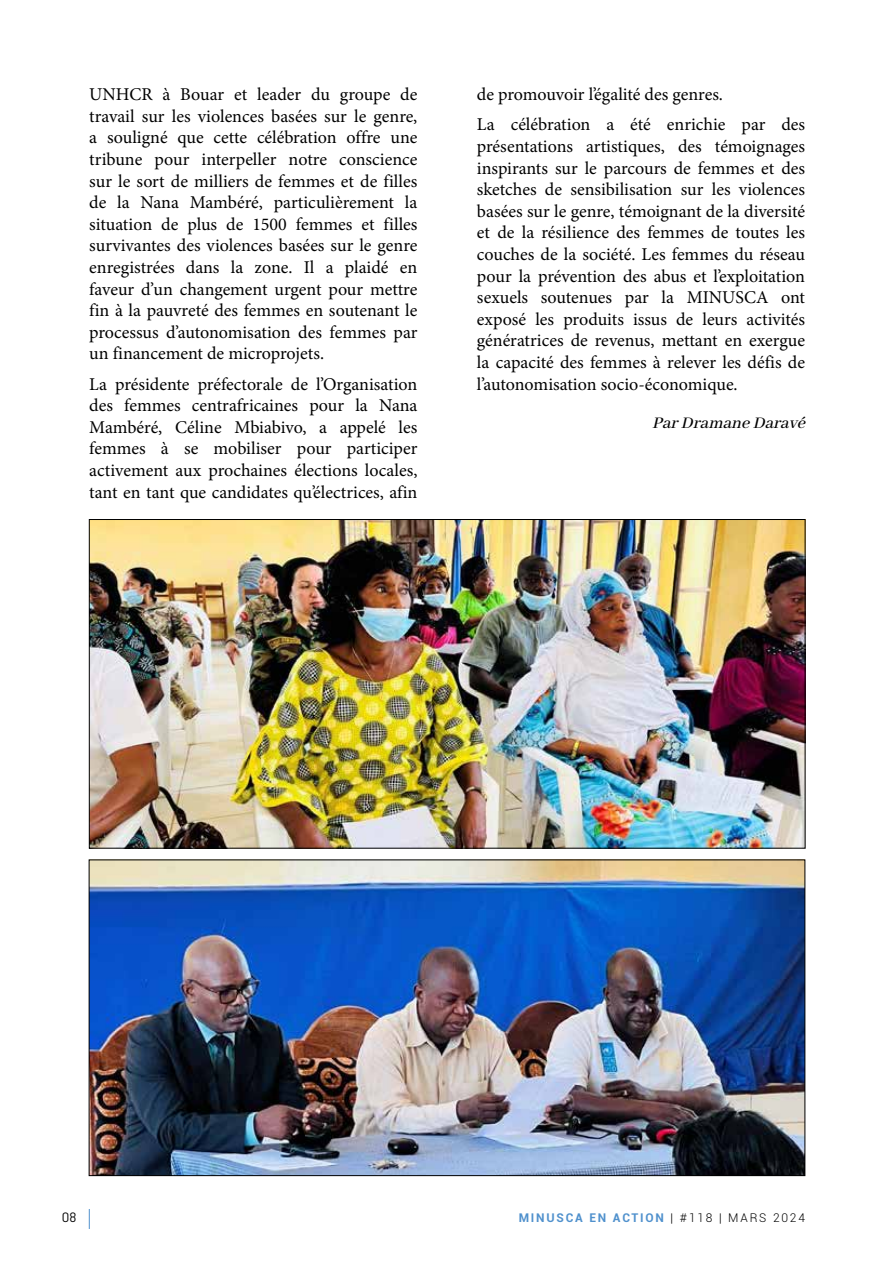
<style>
.page{position:relative;width:893px;height:1263px;background:#fff}
.page>*{position:absolute;margin:0;border:0;box-sizing:border-box;transform-origin:0 0}
.t1{font:18px/21.6px "Mignon";color:#000;text-align:justify}
.t2{font:italic 500 18px "Abhaya Libre";color:#000}
.t3{font:13.5px "Barlow";color:#000}
.t4{font:700 12px "Roboto";letter-spacing:.15em;color:#5091cd}
.s1{font-weight:300;color:#000}
</style>
<div class="page">
<svg style="left:89px;top:1209px;width:1px;height:20px"></svg>
<img style="left:91px;top:521px;width:712px;height:325px">
<img style="left:91px;top:862px;width:712px;height:312px">
<p class="t1" style="left:89px;top:84px;width:330px">UNHCR à Bouar et leader du groupe de travail sur les violences basées sur le genre, a souligné que cette célébration offre une tribune pour interpeller notre conscience sur le sort de milliers de femmes et de filles de la Nana Mambéré, particulièrement la situation de plus de 1500 femmes et filles survivantes des violences basées sur le genre enregistrées dans la zone. Il a plaidé en faveur d’un changement urgent pour mettre fin à la pauvreté des femmes en soutenant le processus d’autonomisation des femmes par un financement de microprojets.</p>
<p class="t1" style="left:89px;top:373px;width:330px">La présidente préfectorale de l’Organisation des femmes centrafricaines pour la Nana Mambéré, Céline Mbiabivo, a appelé les femmes à se mobiliser pour participer activement aux prochaines élections locales, tant en tant que candidates qu’électrices, afin</p>
<p class="t1" style="left:477px;top:80px;width:330px;line-height:30.2px">de promouvoir l’égalité des genres.<br>La célébration a été enrichie par des</p>
<p class="t1" style="left:477px;top:135px;width:330px">présentations artistiques, des témoignages inspirants sur le parcours de femmes et des sketches de sensibilisation sur les violences basées sur le genre, témoignant de la diversité et de la résilience des femmes de toutes les couches de la société. Les femmes du réseau pour la prévention des abus et l’exploitation sexuels soutenues par la MINUSCA ont exposé les produits issus de leurs activités génératrices de revenus, mettant en exergue la capacité des femmes à relever les défis de l’autonomisation socio-économique.</p>
<p class="t2" style="left:652px;top:413px;width:159px">ParDramaneDaravé</p>
<p class="t3" style="left:62px;top:1209px;width:16px">08</p>
<p class="t4" style="left:519px;top:1209px;width:288px">MINUSCA EN ACTION <span class="s1">| #118 | MARS 2024</span></p>
</div>
